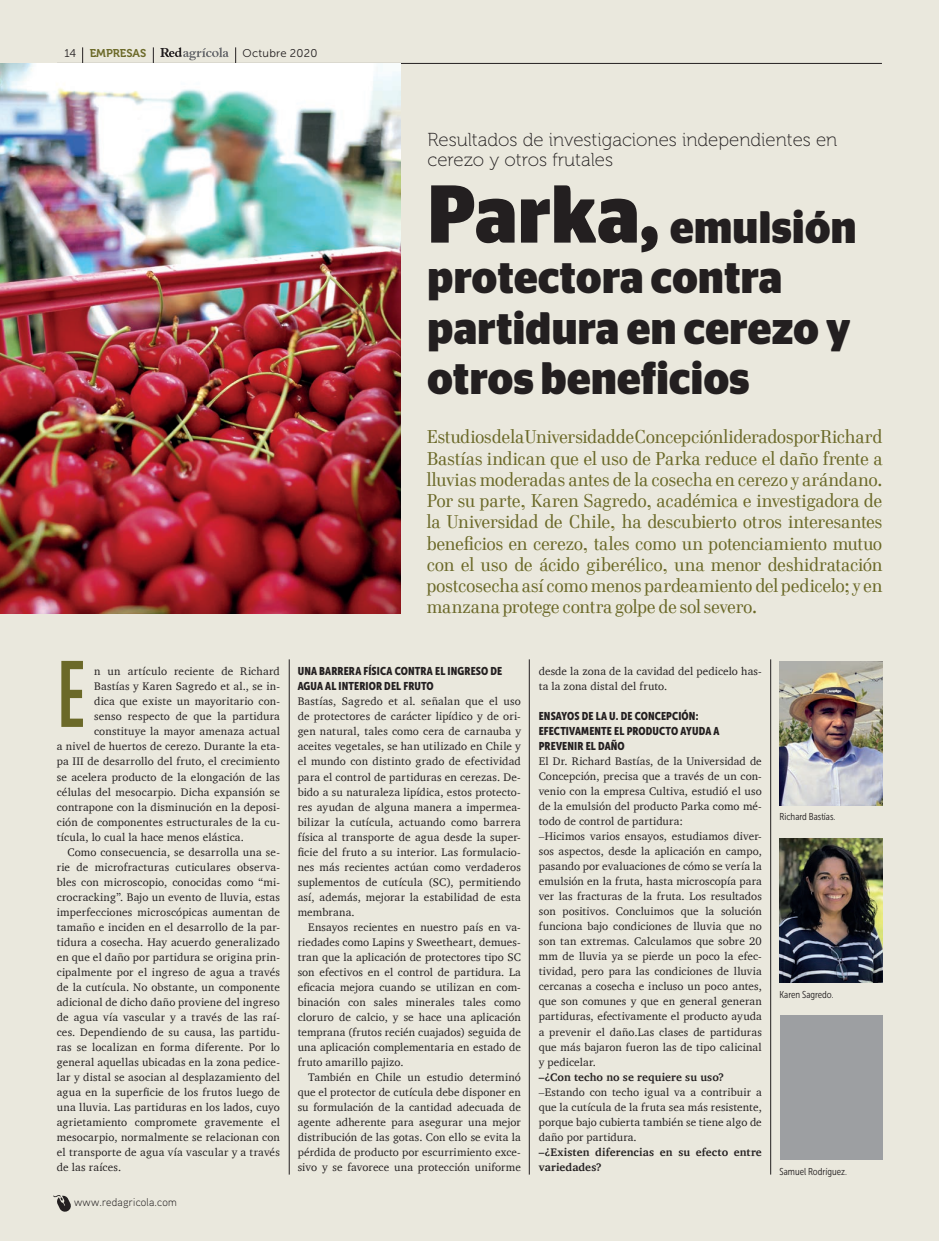
<style>
.page{position:relative;width:939px;height:1241px;background:#fff}
.page>*{position:absolute;margin:0;border:0;box-sizing:border-box;transform-origin:0 0}
.t1{font:90px "M Fred";color:#6b6928}
.t2{font:700 45.38px/50.6px "Stag Sans";letter-spacing:.01em;color:#231f20;scale:.9 1}
.t3{font:18.75px/21.2px "Cellini TF";letter-spacing:-.015em;color:#6b6928;text-align:justify}
.t4{font:18.75px/20px "Museo 100";color:#231f20}
.t5{font:11.25px/15px "Charter";letter-spacing:.015em;color:#231f20;text-align:justify}
.t6{font:11.25px/15px "Museo Sans Condensed 900";letter-spacing:.01em;color:#231f20}
.t7{font:700 11.25px/15px "Charter";letter-spacing:.015em;color:#231f20}
.t8{font:300 11.25px "Aaux Pro";letter-spacing:.02em;color:#231f20}
.t9{font:11.25px "Museo Sans 300";letter-spacing:.02em;color:#231f20}
.t10{font:11.25px "Museo 700";color:#6b6928}
.t11{font:10px "Museo Sans Condensed 300";color:#231f20}
.s1{font-family:"Museo Sans 300";color:#231f20}
.s2{font-size:81.75px}
</style>
<div class="page">
<div style="left:0;top:0;width:939px;height:1240px;background:#eae8dd"></div>
<hr style="left:57px;top:63px;width:825px;height:1px;background:#231f20">
<svg style="left:160px;top:47px;width:69px;height:13px"></svg>
<svg style="left:235px;top:47px;width:1px;height:17px"></svg>
<svg style="left:82px;top:47px;width:1px;height:17px"></svg>
<svg style="left:153px;top:47px;width:1px;height:17px"></svg>
<svg style="left:53px;top:1195px;width:18px;height:17px"></svg>
<img style="left:780px;top:661px;width:102px;height:144px">
<img style="left:780px;top:838px;width:102px;height:144px">
<div style="left:780px;top:1015px;width:102px;height:144px;background:#9d9fa2"></div>
<hr style="left:770px;top:659px;width:1px;height:515px;background:#231f20">
<hr style="left:529px;top:659px;width:1px;height:515px;background:#231f20">
<hr style="left:289px;top:659px;width:1px;height:515px;background:#231f20">
<img style="left:0;top:64px;width:400px;height:549px">
<p class="t10" style="left:65px;top:46px;width:83px"><span class="s1">14</span> EMPRESAS</p>
<p class="t9" style="left:243px;top:47px;width:76px">Octubre 2020</p>
<h3 class="t4" style="left:428px;top:130px;width:411px">Resultados de investigaciones independientes en cerezo y otros frutales</h3>
<h2 class="t2" style="left:428px;top:201px;width:478px"><span class="s2">Parka,</span> emulsión protectora contra partidura en cerezo y otros beneficios</h2>
<p class="t3" style="left:427px;top:426px;width:457px">Estudios de la Universidad de Concepción liderados por Richard Bastías indican que el uso de Parka reduce el daño frente a lluvias moderadas antes de la cosecha en cerezo y arándano.<br>Por su parte, Karen Sagredo, académica e investigadora de la Universidad de Chile, ha descubierto otros interesantes beneficios en cerezo, tales como un potenciamiento mutuo con el uso de ácido giberélico, una menor deshidratación postcosecha así como menos pardeamiento del pedicelo; y en manzana protege contra golpe de sol severo.</p>
<h1 class="t1" style="left:57px;top:646px;width:30px">E</h1>
<p class="t6" style="left:298px;top:664px;width:206px">UNA BARRERA FÍSICA CONTRA EL INGRESO DE<br>AGUA AL INTERIOR DEL FRUTO</p>
<p class="t5" style="left:94px;top:664px;width:187px">n un artículo reciente de Richard</p>
<p class="t5" style="left:94px;top:679px;width:187px">Bastías y Karen Sagredo et al., se in-</p>
<p class="t5" style="left:94px;top:693px;width:187px">dica que existe un mayoritario con-</p>
<p class="t5" style="left:94px;top:708px;width:187px">senso respecto de que la partidura</p>
<p class="t5" style="left:94px;top:723px;width:187px">constituye la mayor amenaza actual</p>
<p class="t5" style="left:57px;top:738px;width:225px">a nivel de huertos de cerezo. Durante la eta-</p>
<p class="t5" style="left:57px;top:753px;width:225px">pa III de desarrollo del fruto, el crecimiento</p>
<p class="t5" style="left:57px;top:768px;width:225px">se acelera producto de la elongación de las</p>
<p class="t5" style="left:57px;top:783px;width:225px">células del mesocarpio. Dicha expansión se</p>
<p class="t5" style="left:57px;top:798px;width:225px">contrapone con la disminución en la deposi-</p>
<p class="t5" style="left:57px;top:813px;width:225px">ción de componentes estructurales de la cu-</p>
<p class="t5" style="left:57px;top:828px;width:189px">tícula, lo cual la hace menos elástica.</p>
<p class="t5" style="left:67px;top:843px;width:214px">Como consecuencia, se desarrolla una se-</p>
<p class="t5" style="left:57px;top:858px;width:225px">rie de microfracturas cuticulares observa-</p>
<p class="t5" style="left:57px;top:873px;width:225px">bles con microscopio, conocidas como “mi-</p>
<p class="t5" style="left:57px;top:888px;width:225px">crocracking”. Bajo un evento de lluvia, estas</p>
<p class="t5" style="left:57px;top:903px;width:225px">imperfecciones microscópicas aumentan de</p>
<p class="t5" style="left:57px;top:918px;width:225px">tamaño e inciden en el desarrollo de la par-</p>
<p class="t5" style="left:57px;top:933px;width:225px">tidura a cosecha. Hay acuerdo generalizado</p>
<p class="t5" style="left:57px;top:948px;width:225px">en que el daño por partidura se origina prin-</p>
<p class="t5" style="left:57px;top:963px;width:225px">cipalmente por el ingreso de agua a través</p>
<p class="t5" style="left:57px;top:978px;width:225px">de la cutícula. No obstante, un componente</p>
<p class="t5" style="left:57px;top:993px;width:225px">adicional de dicho daño proviene del ingreso</p>
<p class="t5" style="left:57px;top:1008px;width:225px">de agua vía vascular y a través de las raí-</p>
<p class="t5" style="left:57px;top:1023px;width:225px">ces. Dependiendo de su causa, las partidu-</p>
<p class="t5" style="left:57px;top:1038px;width:225px">ras se localizan en forma diferente. Por lo</p>
<p class="t5" style="left:57px;top:1053px;width:225px">general aquellas ubicadas en la zona pedice-</p>
<p class="t5" style="left:57px;top:1068px;width:225px">lar y distal se asocian al desplazamiento del</p>
<p class="t5" style="left:57px;top:1083px;width:225px">agua en la superficie de los frutos luego de</p>
<p class="t5" style="left:57px;top:1098px;width:225px">una lluvia. Las partiduras en los lados, cuyo</p>
<p class="t5" style="left:57px;top:1113px;width:225px">agrietamiento compromete gravemente el</p>
<p class="t5" style="left:57px;top:1128px;width:225px">mesocarpio, normalmente se relacionan con</p>
<p class="t5" style="left:57px;top:1143px;width:225px">el transporte de agua vía vascular y a través</p>
<p class="t5" style="left:57px;top:1158px;width:66px">de las raíces.</p>
<p class="t5" style="left:298px;top:693px;width:225px">Bastías, Sagredo et al. señalan que el uso de protectores de carácter lipídico y de ori&shy;gen natural, tales como cera de carnauba y aceites vegetales, se han utilizado en Chile y el mundo con distinto grado de efectividad para el control de partiduras en cerezas. De&shy;bido a su naturaleza lipídica, estos protecto&shy;res ayudan de alguna manera a impermea&shy;bilizar la cutícula, actuando como barrera física al transporte de agua desde la super&shy;ficie del fruto a su interior. Las formulacio&shy;nes más recientes actúan como verdaderos suplementos de cutícula (SC), permitiendo así, además, mejorar la estabilidad de esta membrana.</p>
<p class="t5" style="left:298px;top:918px;width:225px;text-indent:11px">Ensayos recientes en nuestro país en va&shy;riedades como Lapins y Sweetheart, demues&shy;tran que la aplicación de protectores tipo SC son efectivos en el control de partidura. La eficacia mejora cuando se utilizan en com&shy;binación con sales minerales tales como cloruro de calcio, y se hace una aplicación temprana (frutos recién cuajados) seguida de una aplicación complementaria en estado de fruto amarillo pajizo.</p>
<p class="t5" style="left:298px;top:1068px;width:225px;text-indent:11px">También en Chile un estudio determinó que el protector de cutícula debe disponer en su formulación de la cantidad adecuada de agente adherente para asegurar una mejor distribución de las gotas. Con ello se evita la pérdida de producto por escurrimiento exce&shy;sivo y se favorece una protección uniforme</p>
<p class="t8" style="left:74px;top:1194px;width:104px">www.redagricola.com</p>
<p class="t5" style="left:539px;top:663px;width:225px">desde la zona de la cavidad del pedicelo has&shy;ta la zona distal del fruto.</p>
<p class="t6" style="left:539px;top:708px;width:182px">ENSAYOS DE LA U. DE CONCEPCIÓN:<br>EFECTIVAMENTE EL PRODUCTO AYUDA A<br>PREVENIR EL DAÑO</p>
<p class="t5" style="left:539px;top:753px;width:225px;text-align:left">El Dr. Richard Bastías, de la Universidad de Concepción, precisa que a través de un con&shy;venio con la empresa Cultiva, estudió el uso de la emulsión del producto Parka como mé&shy;todo de control de partidura:<br>–Hicimos varios ensayos, estudiamos diver&shy;sos aspectos, desde la aplicación en campo, pasando por evaluaciones de cómo se vería la emulsión en la fruta, hasta microscopía para ver las fracturas de la fruta. Los resultados son positivos. Concluimos que la solución funciona bajo condiciones de lluvia que no son tan extremas. Calculamos que sobre 20 mm de lluvia ya se pierde un poco la efec&shy;tividad, pero para las condiciones de lluvia cercanas a cosecha e incluso un poco antes, que son comunes y que en general generan partiduras, efectivamente el producto ayuda a prevenir el daño.Las clases de partiduras que más bajaron fueron las de tipo calicinal y pedicelar.</p>
<p class="t7" style="left:539px;top:1068px;width:187px">–¿Con techo no se requiere su uso?</p>
<p class="t5" style="left:539px;top:1083px;width:225px">–Estando con techo igual va a contribuir a que la cutícula de la fruta sea más resistente, porque bajo cubierta también se tiene algo de daño por partidura.</p>
<p class="t7" style="left:539px;top:1143px;width:225px">–¿Existen diferencias en su efecto entre variedades?</p>
<p class="t11" style="left:780px;top:811px;width:57px">Richard Bastías.</p>
<p class="t11" style="left:780px;top:989px;width:56px">Karen Sagredo.</p>
<p class="t11" style="left:780px;top:1165px;width:69px">Samuel Rodríguez.</p>
</div>
